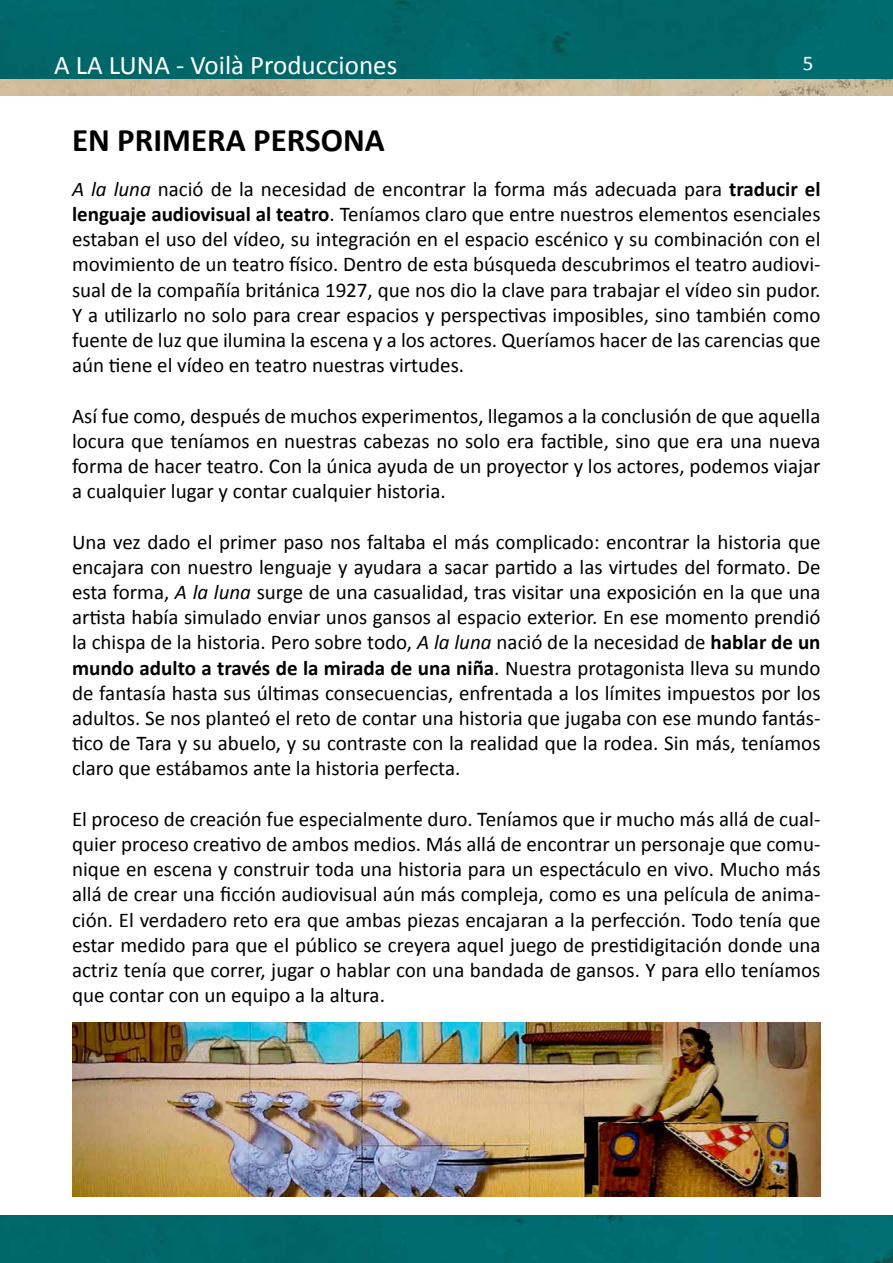
<style>
.page{position:relative;width:893px;height:1263px;background:#fff}
.page>*{position:absolute;margin:0;border:0;box-sizing:border-box;transform-origin:0 0}
.t1{font:700 33px "Calibri";color:#000}
.t2{font:27px "Calibri";color:#fff}
.t3{font:21px/25.2px "Calibri";color:#000;text-align:justify}
.t4{font:21px "Calibri";color:#fff}
.s1{font-style:italic}
.s2{font-weight:700}
</style>
<div class="page">
<div style="left:0;top:0;width:893px;height:79px;background:#006768"></div>
<img style="left:0;top:1215px;width:893px;height:48px">
<img style="left:0;top:79px;width:893px;height:16px">
<img style="left:72px;top:1022px;width:749px;height:175px">
<p class="t2" style="left:54px;top:49px;width:345px">A LA LUNA - Voilà Producciones</p>
<p class="t4" style="left:803px;top:50px;width:12px">5</p>
<h1 class="t1" style="left:72px;top:116px;width:314px">EN PRIMERA PERSONA</h1>
<p class="t3" style="left:72px;top:175px;width:750px"><span class="s1">A la luna</span> nació de la necesidad de encontrar la forma más adecuada para <span class="s2">traducir el lenguaje audiovisual al teatro</span>. Teníamos claro que entre nuestros elementos esenciales estaban el uso del vídeo, su integración en el espacio escénico y su combinación con el movimiento de un teatro físico. Dentro de esta búsqueda descubrimos el teatro audiovi&shy;sual de la compañía británica 1927, que nos dio la clave para trabajar el vídeo sin pudor.<br>Y a utilizarlo no solo para crear espacios y perspectivas imposibles, sino también como fuente de luz que ilumina la escena y a los actores. Queríamos hacer de las carencias que aún tiene el vídeo en teatro nuestras virtudes.</p>
<p class="t3" style="left:72px;top:402px;width:750px">Así fue como, después de muchos experimentos, llegamos a la conclusión de que aquella locura que teníamos en nuestras cabezas no solo era factible, sino que era una nueva forma de hacer teatro. Con la única ayuda de un proyector y los actores, podemos viajar a cualquier lugar y contar cualquier historia.</p>
<p class="t3" style="left:72px;top:528px;width:750px">Una vez dado el primer paso nos faltaba el más complicado: encontrar la historia que encajara con nuestro lenguaje y ayudara a sacar partido a las virtudes del formato. De esta forma, <span class="s1">A la luna</span> surge de una casualidad, tras visitar una exposición en la que una artista había simulado enviar unos gansos al espacio exterior. En ese momento prendió la chispa de la historia. Pero sobre todo, <span class="s1">A la luna</span> nació de la necesidad de <span class="s2">hablar de un mundo adulto a través de la mirada de una niña</span>. Nuestra protagonista lleva su mundo de fantasía hasta sus últimas consecuencias, enfrentada a los límites impuestos por los adultos. Se nos planteó el reto de contar una historia que jugaba con ese mundo fantás&shy;tico de Tara y su abuelo, y su contraste con la realidad que la rodea. Sin más, teníamos claro que estábamos ante la historia perfecta.</p>
<p class="t3" style="left:72px;top:805px;width:750px">El proceso de creación fue especialmente duro. Teníamos que ir mucho más allá de cual&shy;quier proceso creativo de ambos medios. Más allá de encontrar un personaje que comu&shy;nique en escena y construir toda una historia para un espectáculo en vivo. Mucho más allá de crear una ficción audiovisual aún más compleja, como es una película de anima&shy;ción. El verdadero reto era que ambas piezas encajaran a la perfección. Todo tenía que estar medido para que el público se creyera aquel juego de prestidigitación donde una actriz tenía que correr, jugar o hablar con una bandada de gansos. Y para ello teníamos que contar con un equipo a la altura.</p>
</div>
